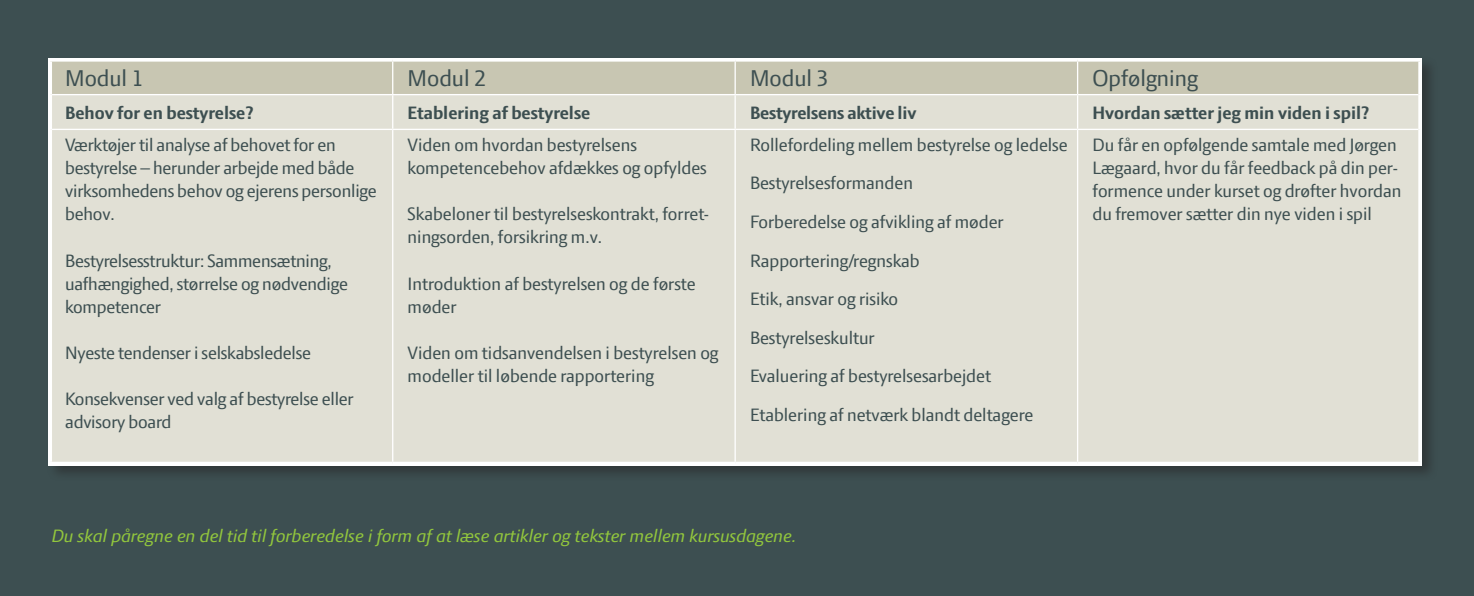
<style>
.page{position:relative;width:1474px;height:596px;background:#fff}
.page>*{position:absolute;margin:0;border:0;box-sizing:border-box;transform-origin:0 0}
.t1{font:24.5px "LF Press Sans";color:#3d4f51}
.t2{font:19.25px/23.1px "LF Press Sans";color:#3d4f51}
.t3{font:700 19.25px "LF Press Sans";color:#3d4f51}
.t4{font:italic 19.25px "LF Press Sans";color:#92c73d}
</style>
<div class="page">
<div style="left:0;top:0;width:1473px;height:595px;background:#3d4f51"></div>
<div style="left:46px;top:55px;width:1392px;height:426px;background:#231f20;opacity:.5"></div>
<div style="left:52px;top:62px;width:1366px;height:32px;background:#c8c6b2"></div>
<div style="left:52px;top:95px;width:1366px;height:366px;background:#e1e0d5"></div>
<hr style="left:392px;top:62px;width:1px;height:32px;background:#fff">
<hr style="left:734px;top:62px;width:1px;height:32px;background:#fff">
<hr style="left:1076px;top:62px;width:2px;height:32px;background:#fff">
<hr style="left:392px;top:94px;width:343px;height:1px;background:#fff">
<hr style="left:392px;top:95px;width:1px;height:34px;background:#fff">
<hr style="left:735px;top:94px;width:342px;height:1px;background:#fff">
<hr style="left:734px;top:95px;width:1px;height:34px;background:#fff">
<hr style="left:1077px;top:94px;width:341px;height:1px;background:#fff">
<hr style="left:1076px;top:95px;width:2px;height:34px;background:#fff">
<hr style="left:52px;top:129px;width:341px;height:1px;background:#fff">
<hr style="left:393px;top:129px;width:342px;height:1px;background:#fff">
<hr style="left:392px;top:130px;width:1px;height:331px;background:#fff">
<hr style="left:735px;top:129px;width:342px;height:1px;background:#fff">
<hr style="left:734px;top:130px;width:1px;height:331px;background:#fff">
<hr style="left:1077px;top:129px;width:341px;height:1px;background:#fff">
<hr style="left:1076px;top:130px;width:2px;height:331px;background:#fff">
<hr style="left:52px;top:94px;width:340px;height:1px;background:#fff">
<svg style="left:49px;top:58px;width:344px;height:4px"></svg>
<svg style="left:393px;top:58px;width:342px;height:4px"></svg>
<svg style="left:735px;top:58px;width:342px;height:4px"></svg>
<svg style="left:1077px;top:58px;width:344px;height:4px"></svg>
<hr style="left:1418px;top:62px;width:3px;height:33px;background:#fff">
<hr style="left:1418px;top:95px;width:3px;height:34px;background:#fff">
<hr style="left:49px;top:62px;width:3px;height:33px;background:#fff">
<hr style="left:49px;top:95px;width:3px;height:34px;background:#fff">
<hr style="left:49px;top:129px;width:3px;height:332px;background:#fff">
<hr style="left:1418px;top:129px;width:3px;height:332px;background:#fff">
<svg style="left:49px;top:461px;width:344px;height:4px"></svg>
<svg style="left:393px;top:461px;width:342px;height:4px"></svg>
<svg style="left:735px;top:461px;width:342px;height:4px"></svg>
<svg style="left:1077px;top:461px;width:344px;height:4px"></svg>
<p class="t1" style="left:65px;top:64px;width:80px">Modul 1</p>
<p class="t1" style="left:407px;top:64px;width:80px">Modul 2</p>
<p class="t1" style="left:750px;top:64px;width:80px">Modul 3</p>
<p class="t1" style="left:1092px;top:64px;width:107px">Opfølgning</p>
<p class="t3" style="left:65px;top:102px;width:190px">Behov for en bestyrelse?</p>
<p class="t3" style="left:407px;top:102px;width:184px">Etablering af bestyrelse</p>
<p class="t3" style="left:750px;top:102px;width:168px">Bestyrelsens aktive liv</p>
<p class="t3" style="left:1092px;top:102px;width:278px">Hvordan sætter jeg min viden i spil?</p>
<p class="t2" style="left:65px;top:133px;width:313px">Værktøjer til analyse af behovet for en bestyrelse – herunder arbejde med både virksomhedens behov og ejerens personlige behov.</p>
<p class="t2" style="left:65px;top:248px;width:284px">Bestyrelsesstruktur: Sammensætning, uafhængighed, størrelse og nødvendige kompetencer</p>
<p class="t2" style="left:65px;top:340px;width:247px">Nyeste tendenser i selskabsledelse</p>
<p class="t2" style="left:65px;top:387px;width:290px">Konsekvenser ved valg af bestyrelse eller advisory board</p>
<p class="t2" style="left:750px;top:125px;width:319px;line-height:38.5px">Rollefordeling mellem bestyrelse og ledelse<br>Bestyrelsesformanden<br>Forberedelse og afvikling af møder<br>Rapportering/regnskab<br>Etik, ansvar og risiko<br>Bestyrelseskultur<br>Evaluering af bestyrelsesarbejdet<br>Etablering af netværk blandt deltagere</p>
<p class="t2" style="left:1092px;top:133px;width:310px">Du får en opfølgende samtale med Jørgen Lægaard, hvor du får feedback på din per&shy;formence under kurset og drøfter hvordan du fremover sætter din nye viden i spil</p>
<p class="t2" style="left:407px;top:133px;width:301px">Viden om hvordan bestyrelsens kompetencebehov afdækkes og opfyldes</p>
<p class="t2" style="left:407px;top:202px;width:303px">Skabeloner til bestyrelseskontrakt, forret&shy;ningsorden, forsikring m.v.</p>
<p class="t2" style="left:407px;top:271px;width:290px">Introduktion af bestyrelsen og de første møder</p>
<p class="t2" style="left:407px;top:340px;width:312px">Viden om tidsanvendelsen i bestyrelsen og modeller til løbende rapportering</p>
<p class="t4" style="left:51px;top:524px;width:746px">Du skal påregne en del tid til forberedelse i form af at læse artikler og tekster mellem kursusdagene.</p>
</div>
